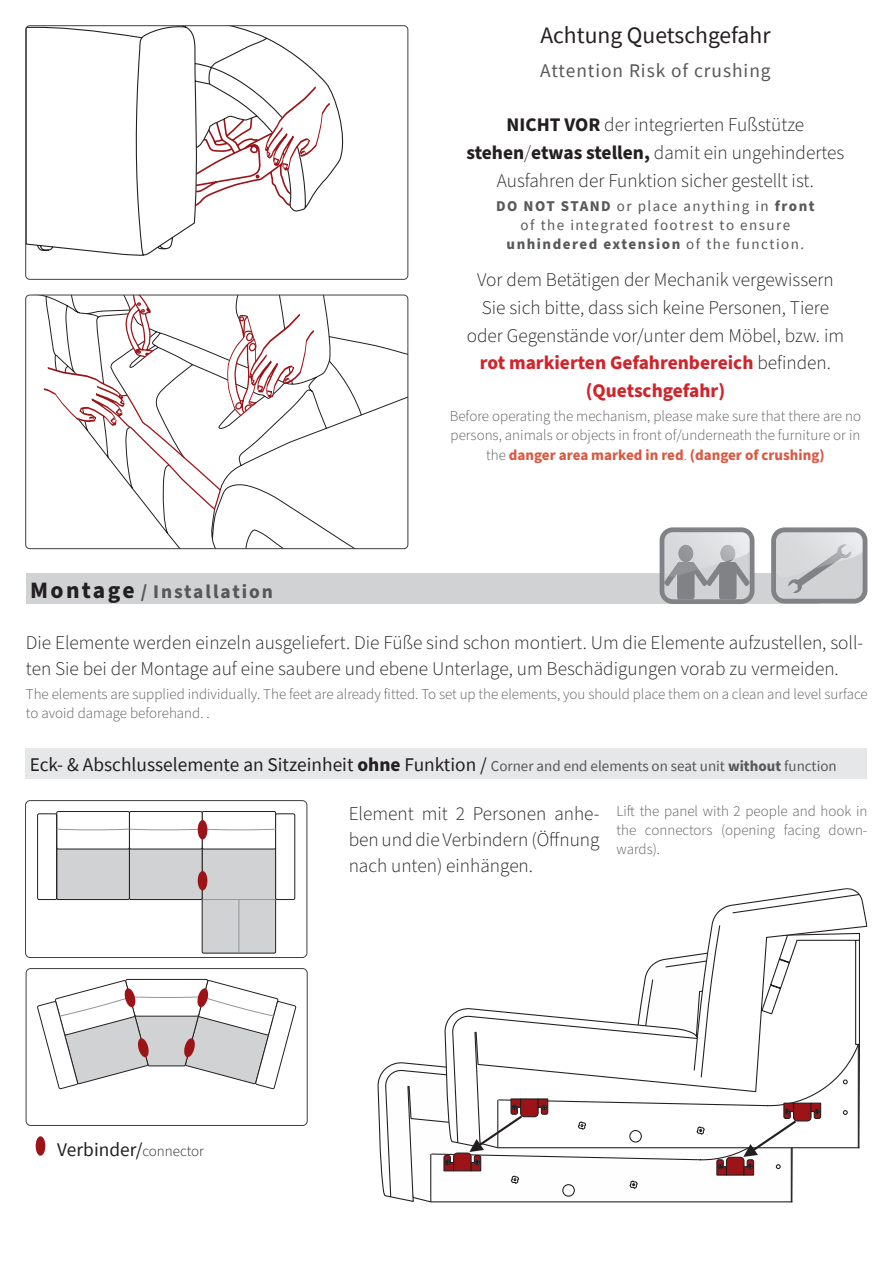
<style>
.page{position:relative;width:893px;height:1263px;background:#fff}
.page>*{position:absolute;margin:0;border:0;box-sizing:border-box;transform-origin:0 0}
.t1{font:23.55px "Source Sans Pro";color:#231f20}
.t2{font:300 19.35px/27.9px "Source Sans Pro";color:#231f20;text-align:center}
.t3{font:19.35px "Source Sans Pro";color:#231f20}
.t4{font:19.35px "Source Sans Pro";letter-spacing:.05em;color:#57585a}
.t5{font:700 19.35px "Source Sans Pro";letter-spacing:.1em;color:#57585a}
.t6{font:300 15px/19.4px "Source Sans Pro";color:#57585a}
.t7{font:15px/19.4px "Source Sans Pro";letter-spacing:.1em;color:#57585a;text-align:center}
.s1{font-size:23.55px;color:#231f20}
.s2{font-weight:700}
.s3{font-weight:700;color:#d1232a}
.s4{font-weight:700;color:#d95842}
.s5{color:#d95842}
.s6{font-size:15px;color:#57585a}
.s7{font-weight:700;font-size:15px;color:#57585a}
.s8{font-weight:300;font-size:15px}
</style>
<div class="page">
<svg style="left:385px;top:1062px;width:45px;height:136px"></svg>
<svg style="left:430px;top:1065px;width:363px;height:138px"></svg>
<svg style="left:444px;top:888px;width:423px;height:210px"></svg>
<svg style="left:452px;top:893px;width:408px;height:205px"></svg>
<svg style="left:497px;top:934px;width:363px;height:215px"></svg>
<svg style="left:715px;top:1102px;width:107px;height:74px"></svg>
<svg style="left:443px;top:1098px;width:262px;height:91px"></svg>
<div style="left:26px;top:573px;width:794px;height:31px;background:#d1d2d4"></div>
<div style="left:26px;top:748px;width:841px;height:31px;background:#e6e7e9"></div>
<svg style="left:26px;top:26px;width:302px;height:230px"></svg>
<div style="left:26px;top:26px;width:382px;height:254px;border:1px solid #414041;border-radius:4px"></div>
<svg style="left:194px;top:84px;width:150px;height:124px"></svg>
<svg style="left:26px;top:295px;width:382px;height:254px"></svg>
<svg style="left:41px;top:295px;width:290px;height:215px"></svg>
<svg style="left:660px;top:527px;width:94px;height:77px;background:#b0b1b4"></svg>
<svg style="left:771px;top:527px;width:96px;height:77px;background:#c2c3c5"></svg>
<div style="left:37px;top:1137px;width:7px;height:18px;background:#9c1418;border-radius:50%"></div>
<div style="left:36px;top:1136px;width:9px;height:20px;border:2px solid #9c1418;border-radius:50%"></div>
<div style="left:202px;top:811px;width:74px;height:38px;border:1px solid #231f20;border-radius:2px"></div>
<div style="left:275px;top:813px;width:20px;height:87px;border:1px solid #231f20;border-radius:2px"></div>
<div style="left:56px;top:811px;width:74px;height:38px;border:1px solid #231f20;border-radius:2px"></div>
<div style="left:37px;top:813px;width:20px;height:87px;border:1px solid #231f20;border-radius:2px"></div>
<div style="left:129px;top:811px;width:73px;height:38px;border:1px solid #231f20;border-radius:2px"></div>
<svg style="left:56px;top:828px;width:220px;height:126px"></svg>
<div style="left:25px;top:800px;width:282px;height:158px;border:1px solid #414041;border-radius:5px"></div>
<div style="left:199px;top:821px;width:8px;height:17px;background:#9c1418;border-radius:50%"></div>
<div style="left:198px;top:820px;width:9px;height:19px;border:2px solid #9c1418;border-radius:50%"></div>
<div style="left:199px;top:872px;width:8px;height:17px;background:#9c1418;border-radius:50%"></div>
<div style="left:198px;top:871px;width:9px;height:19px;border:2px solid #9c1418;border-radius:50%"></div>
<div style="left:26px;top:968px;width:281px;height:158px;border:1px solid #414041;border-radius:5px"></div>
<svg style="left:37px;top:979px;width:260px;height:110px"></svg>
<p class="t1" style="left:540px;top:20px;width:232px">Achtung Quetschgefahr</p>
<p class="t4" style="left:540px;top:59px;width:232px">Attention Risk of crushing</p>
<p class="t5" style="left:30px;top:578px;width:244px"><span class="s1">Montage</span> / Installation</p>
<p class="t2" style="left:466px;top:111px;width:379px"><span class="s2">NICHT VOR</span> der integrierten Fußstütze <span class="s2">stehen</span>/<span class="s2">etwas stellen,</span> damit ein ungehindertes<br>Ausfahren der Funktion sicher gestellt ist.</p>
<p class="t7" style="left:496px;top:196px;width:320px"><span class="s2">DO NOT STAND</span> or place anything in <span class="s2">front </span>of the integrated footrest to ensure <span class="s2">unhindered extension</span> of the function.</p>
<p class="t2" style="left:467px;top:266px;width:379px">Vor dem Betätigen der Mechanik vergewissern Sie sich bitte, dass sich keine Personen, Tiere oder Gegenstände vor/unter dem Möbel, bzw. im <span class="s3">rot markierten Gefahrenbereich</span> befinden. <span class="s3">(Quetschgefahr)</span></p>
<p class="t6" style="left:450px;top:407px;width:413px;text-align:center">Before operating the mechanism, please make sure that there are no persons, animals or objects in front of/underneath the furniture or in the <span class="s4">danger area marked in red</span><span class="s5">.</span> <span class="s4">(danger of crushing)</span></p>
<p class="t2" style="left:26px;top:630px;width:839px;line-height:25.8px;text-align:left">Die Elemente werden einzeln ausgeliefert. Die Füße sind schon montiert. Um die Elemente aufzustellen, soll&shy;ten Sie bei der Montage auf eine saubere und ebene Unterlage, um Beschädigungen vorab zu vermeiden.</p>
<p class="t6" style="left:26px;top:684px;width:843px">The elements are supplied individually. The feet are already fitted. To set up the elements, you should place them on a clean and level surface to avoid damage beforehand. .</p>
<p class="t3" style="left:30px;top:752px;width:808px">Eck- &amp; Abschlusselemente an Sitzeinheit <span class="s2">ohne</span> Funktion / <span class="s6">Corner and end elements on seat unit</span> <span class="s7">without</span> <span class="s6">function</span></p>
<p class="t3" style="left:57px;top:1137px;width:148px">Verbinder/<span class="s8">connector</span></p>
<p class="t2" style="left:349px;top:801px;width:252px;line-height:25.8px;text-align:justify">Element mit 2 Personen anhe&shy;ben und die Verbindern (Öffnung nach unten) einhängen.</p>
<p class="t6" style="left:617px;top:801px;width:252px;text-align:justify">Lift the panel with 2 people and hook in the connectors (opening facing down&shy;wards).</p>
</div>
